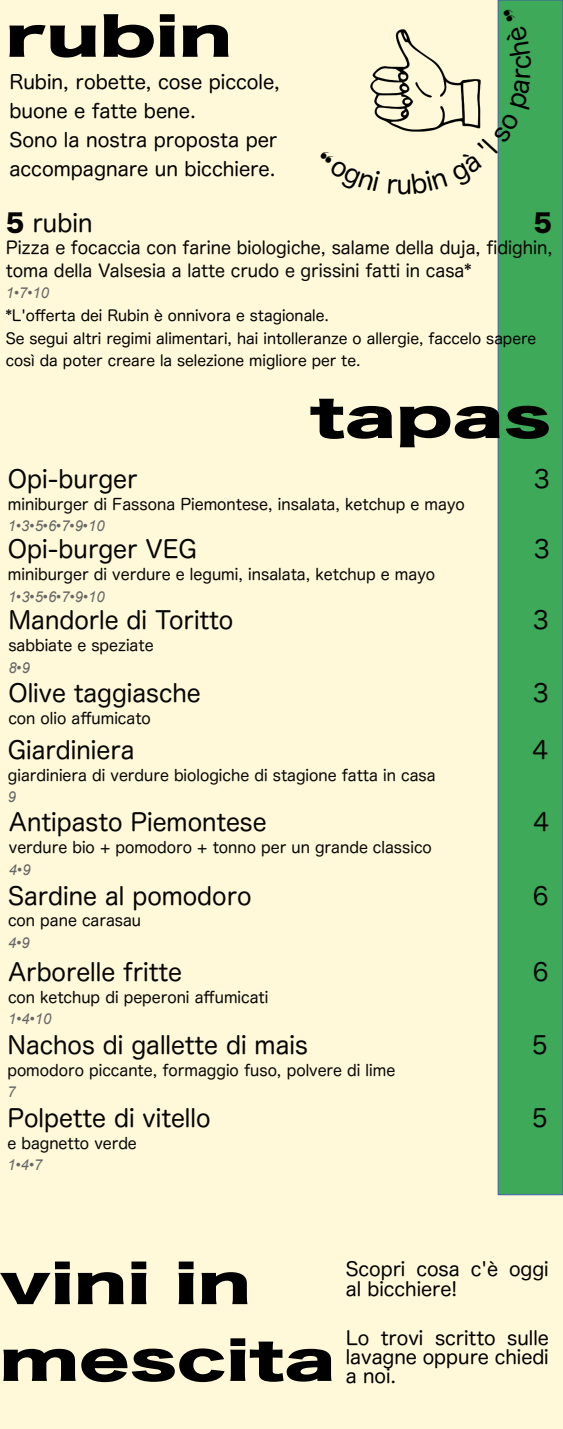
<style>
.page{position:relative;width:563px;height:1429px;background:#fff}
.page>*{position:absolute;margin:0;border:0;box-sizing:border-box;transform-origin:0 0}
.t1{font:51.15px/76.8px "Hira Kaku Std N W8";color:#000;scale:1.42 1}
.t2{font:24.6px "Hira Maru Pro N W4";color:#070504}
.t3{font:24.6px "Hira Kaku Std W8";color:#070504}
.t4{font:24.45px "Hira Maru Pro N W4";color:#070504}
.t5{font:19.35px/29.1px "Hira Maru Pro N W4";color:#000}
.t6{font:19.2px/19.2px "Hira Maru Pro N W4";color:#000}
.t7{font:17.55px/22.2px "Hira Maru Pro N W4";color:#070504}
.t8{font:15.75px "Hira Maru Pro N W4";color:#070504}
.t9{font:15px/22.6px "Hira Maru Pro N W4";color:#000}
.t10{font:italic 15px "Arial";color:#666}
.s1{font-family:"Hira Kaku Std W8"}
</style>
<div class="page">
<div style="left:0;top:0;width:562px;height:1429px;background:#fff9da"></div>
<div style="left:497px;top:0;width:65px;height:1195px;background:#3ea959;border:1px solid #3e5ba9"></div>
<img style="left:370px;top:66px;width:18px;height:57px">
<svg style="left:388px;top:8px;width:111px;height:187px"></svg>
<h1 class="t1" style="left:5px;top:-3px;width:161px">rubin</h1>
<p class="t5" style="left:9px;top:67px;width:272px">Rubin, robette, cose piccole, buone e fatte bene.<br>Sono la nostra proposta per accompagnare un bicchiere.</p>
<h2 class="t2" style="left:6px;top:211px;width:88px"><span class="s1">5</span> rubin</h2>
<h2 class="t3" style="left:533px;top:211px;width:20px">5</h2>
<p class="t7" style="left:6px;top:236px;width:548px">Pizza e focaccia con farine biologiche, salame della duja, fidighin, toma della Valsesia a latte crudo e grissini fatti in casa*</p>
<p class="t10" style="left:6px;top:287px;width:45px">1•7•10</p>
<p class="t9" style="left:6px;top:304px;width:531px">*L'offerta dei Rubin è onnivora e stagionale.<br>Se segui altri regimi alimentari, hai intolleranze o allergie, faccelo sapere così da poter creare la selezione migliore per te.</p>
<h1 class="t1" style="left:310px;top:378px;width:171px">tapas</h1>
<h3 class="t4" style="left:8px;top:466px;width:131px">Opi-burger</h3>
<h3 class="t4" style="left:534px;top:466px;width:17px">3</h3>
<p class="t8" style="left:8px;top:496px;width:458px">miniburger di Fassona Piemontese, insalata, ketchup e mayo</p>
<p class="t10" style="left:8px;top:520px;width:98px">1•3•5•6•7•9•10</p>
<h3 class="t4" style="left:8px;top:537px;width:190px">Opi-burger VEG</h3>
<h3 class="t4" style="left:534px;top:537px;width:17px">3</h3>
<p class="t8" style="left:8px;top:566px;width:428px">miniburger di verdure e legumi, insalata, ketchup e mayo</p>
<p class="t10" style="left:8px;top:591px;width:98px">1•3•5•6•7•9•10</p>
<h3 class="t4" style="left:8px;top:608px;width:226px">Mandorle di Toritto</h3>
<h3 class="t4" style="left:533px;top:608px;width:17px">3</h3>
<p class="t8" style="left:8px;top:637px;width:147px">sabbiate e speziate</p>
<p class="t10" style="left:8px;top:662px;width:23px">8•9</p>
<h3 class="t4" style="left:8px;top:681px;width:194px">Olive taggiasche</h3>
<h3 class="t4" style="left:533px;top:681px;width:17px">3</h3>
<p class="t8" style="left:8px;top:710px;width:144px">con olio affumicato</p>
<h3 class="t4" style="left:8px;top:737px;width:128px">Giardiniera</h3>
<h3 class="t4" style="left:532px;top:737px;width:17px">4</h3>
<p class="t8" style="left:8px;top:767px;width:429px">giardiniera di verdure biologiche di stagione fatta in casa</p>
<p class="t10" style="left:8px;top:791px;width:10px">9</p>
<h3 class="t4" style="left:9px;top:810px;width:259px">Antipasto Piemontese</h3>
<h3 class="t4" style="left:533px;top:810px;width:17px">4</h3>
<p class="t8" style="left:9px;top:839px;width:424px">verdure bio + pomodoro + tonno per un grande classico</p>
<p class="t10" style="left:9px;top:864px;width:23px">4•9</p>
<h3 class="t4" style="left:8px;top:883px;width:245px">Sardine al pomodoro</h3>
<h3 class="t4" style="left:532px;top:883px;width:17px">6</h3>
<p class="t8" style="left:8px;top:912px;width:134px">con pane carasau</p>
<p class="t10" style="left:8px;top:937px;width:23px">4•9</p>
<h3 class="t4" style="left:8px;top:959px;width:175px">Arborelle fritte</h3>
<h3 class="t4" style="left:532px;top:959px;width:17px">6</h3>
<p class="t8" style="left:8px;top:989px;width:262px">con ketchup di peperoni affumicati</p>
<p class="t10" style="left:8px;top:1013px;width:45px">1•4•10</p>
<h3 class="t4" style="left:7px;top:1032px;width:302px">Nachos di gallette di mais</h3>
<h3 class="t4" style="left:532px;top:1032px;width:17px">5</h3>
<p class="t8" style="left:7px;top:1062px;width:389px">pomodoro piccante, formaggio fuso, polvere di lime</p>
<p class="t10" style="left:7px;top:1086px;width:10px">7</p>
<h3 class="t4" style="left:7px;top:1105px;width:204px">Polpette di vitello</h3>
<h3 class="t4" style="left:532px;top:1105px;width:17px">5</h3>
<p class="t8" style="left:7px;top:1135px;width:131px">e bagnetto verde</p>
<p class="t10" style="left:7px;top:1159px;width:36px">1•4•7</p>
<h1 class="t1" style="left:-1px;top:1244px;width:238px">vini in mescita</h1>
<p class="t6" style="left:345px;top:1259px;width:204px">Scopri cosa c'è oggi al bicchiere!</p>
<p class="t6" style="left:345px;top:1327px;width:204px;text-align:justify">Lo trovi scritto sulle lavagne oppure chiedi a noi.</p>
</div>
